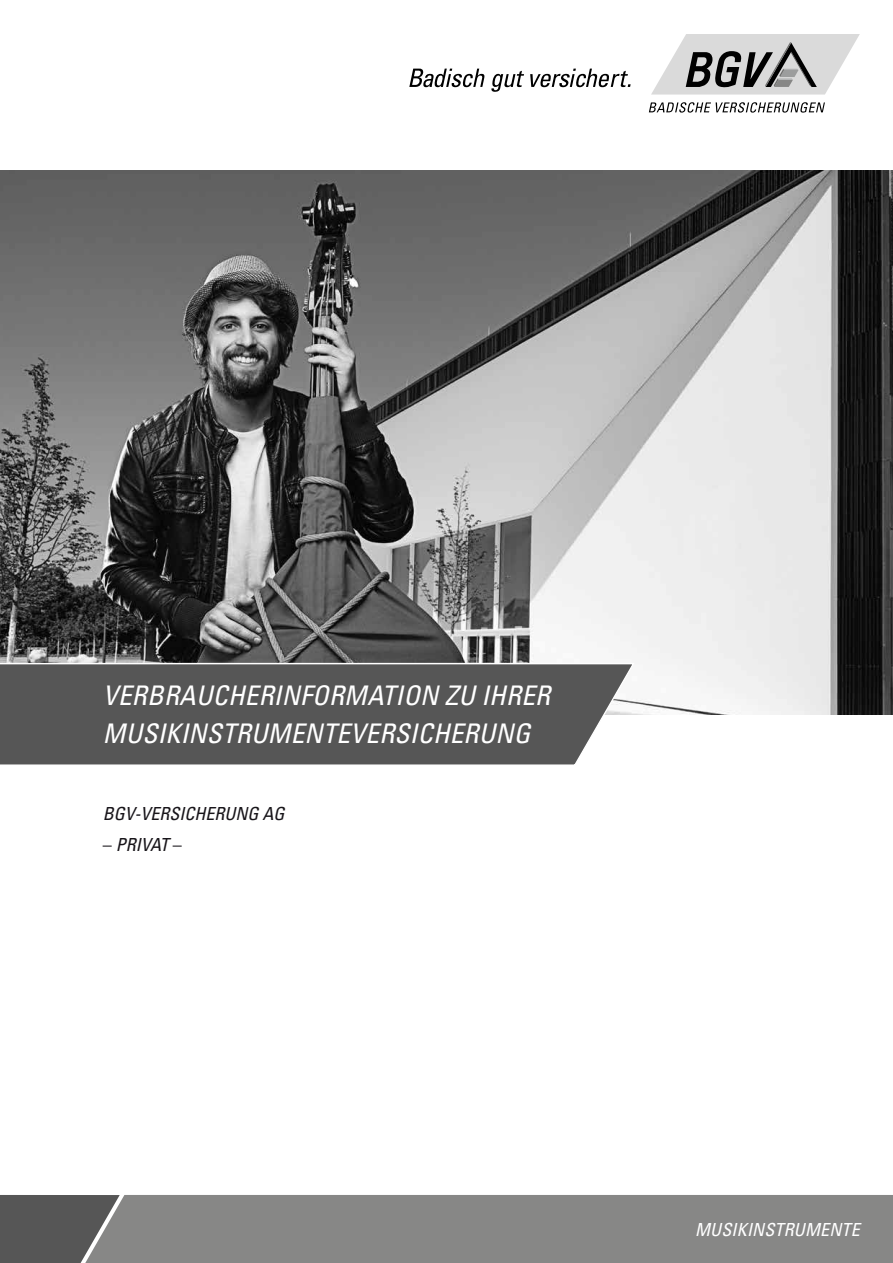
<style>
.page{position:relative;width:893px;height:1263px;background:#fff}
.page>*{position:absolute;margin:0;border:0;box-sizing:border-box;transform-origin:0 0}
.t1{font:italic condensed 27px/37.5px "Univers LT";letter-spacing:.01em;color:#fff}
.t2{font:italic condensed 18px "Univers LT";color:#18151a}
.t3{font:italic condensed 18px "Univers LT";letter-spacing:.01em;color:#fff}
.s1{font-style:normal}
</style>
<div class="page">
<img style="left:0;top:170px;width:893px;height:544px">
<svg style="left:0;top:661px;width:636px;height:104px"></svg>
<svg style="left:409px;top:69px;width:222px;height:23px"></svg>
<svg style="left:651px;top:34px;width:209px;height:61px"></svg>
<svg style="left:649px;top:102px;width:176px;height:11px"></svg>
<div style="left:0;top:1195px;width:78px;height:68px;background:#565656"></div>
<div style="left:78px;top:1195px;width:815px;height:68px;background:#878786"></div>
<p class="t1" style="left:103px;top:677px;width:449px">VERBRAUCHERINFORMATION ZU IHRER<br>MUSIKINSTRUMENTEVERSICHERUNG</p>
<p class="t2" style="left:103px;top:802px;width:173px">BG V-VERSICHERUNG AG</p>
<p class="t2" style="left:103px;top:833px;width:81px"><span class="s1">–</span> PRI VAT <span class="s1">–</span></p>
<p class="t3" style="left:695px;top:1218px;width:166px">MUSIKINSTRUMENTE</p>
</div>
